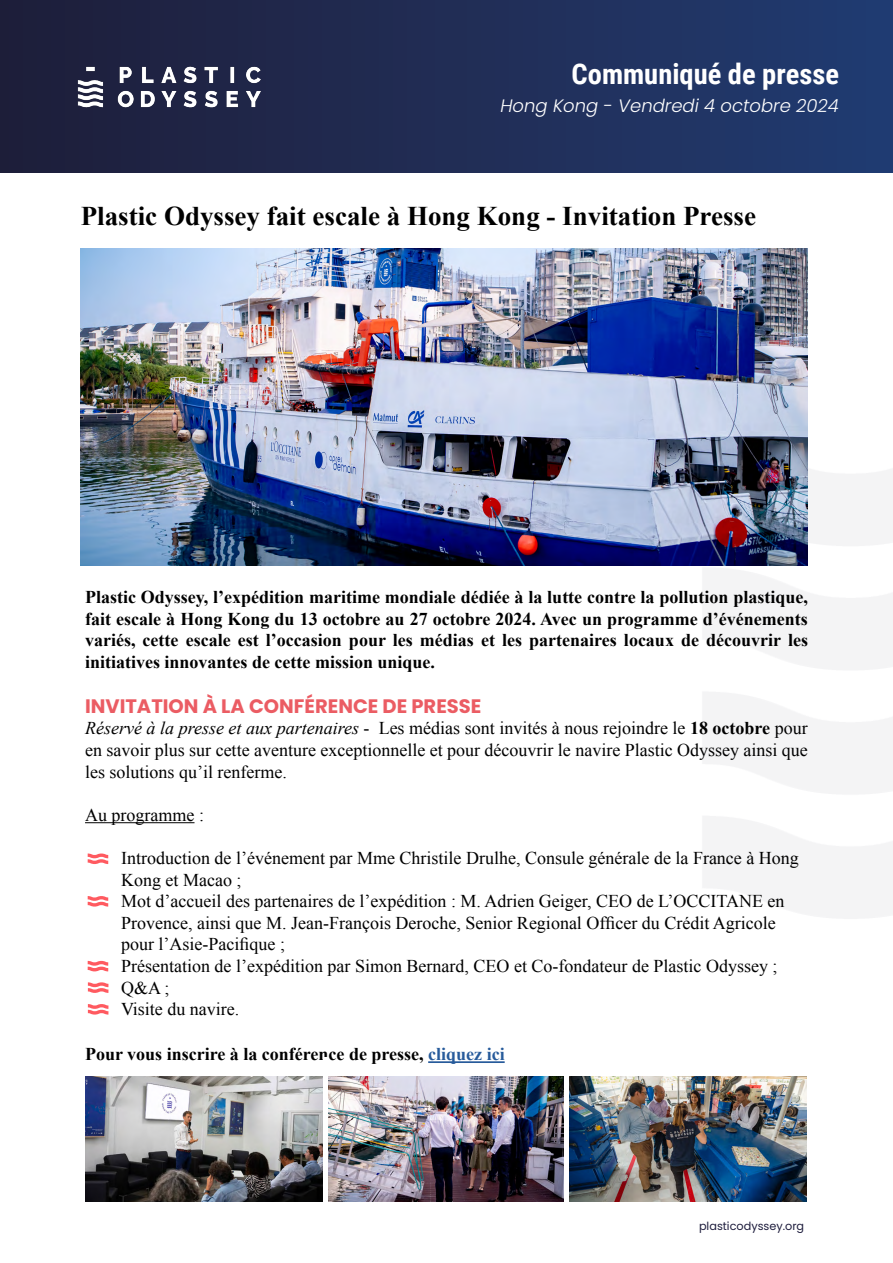
<style>
.page{position:relative;width:893px;height:1263px;background:#fff}
.page>*{position:absolute;margin:0;border:0;box-sizing:border-box;transform-origin:0 0}
.t1{font:700 28.5px "Roboto Condensed";color:#fff}
.t2{font:700 27px "Times New Roman";color:#000}
.t3{font:700 19.5px "Poppins";color:#eb5c63}
.t4{font:18px/21.6px "Times New Roman";color:#000;text-align:justify}
.t5{font:700 18px/21.6px "Times New Roman";color:#000;text-align:justify}
.t6{font:italic 300 18px "Poppins";color:#fff}
.t7{font:11.25px "Poppins";color:#1e1d3d}
.s1{font-style:italic}
.s2{font-weight:700}
.s3{color:#275b9b}
</style>
<div class="page">
<div style="left:0;top:0;width:893px;height:172px;background:linear-gradient(to right,#1e1e39,#213b72)"></div>
<img style="left:54px;top:53px;width:230px;height:68px">
<img style="left:81px;top:248px;width:727px;height:318px">
<hr style="left:85px;top:822px;width:110px;height:1px;background:#000">
<hr style="left:428px;top:1061px;width:77px;height:2px;background:#275b9b">
<svg style="left:88px;top:853px;width:20px;height:11px"></svg>
<svg style="left:88px;top:896px;width:20px;height:10px"></svg>
<svg style="left:88px;top:961px;width:20px;height:10px"></svg>
<svg style="left:88px;top:982px;width:20px;height:11px"></svg>
<svg style="left:88px;top:1004px;width:20px;height:10px"></svg>
<img style="left:85px;top:1077px;width:722px;height:124px">
<hr style="left:323px;top:1057px;width:4px;height:206px;background:#fff">
<hr style="left:564px;top:1057px;width:4px;height:206px;background:#fff">
<h1 class="t1" style="left:572px;top:54px;width:269px">Communiqué de presse</h1>
<p class="t6" style="left:500px;top:96px;width:340px">Hong Kong - Vendredi 4 octobre 2024</p>
<h2 class="t2" style="left:81px;top:197px;width:677px">Plastic Odyssey fait escale à Hong Kong - Invitation Presse</h2>
<p class="t5" style="left:85px;top:586px;width:724px">Plastic Odyssey, l’expédition maritime mondiale dédiée à la lutte contre la pollution plastique, fait escale à Hong Kong du 13 octobre au 27 octobre 2024. Avec un programme d’événements variés, cette escale est l’occasion pour les médias et les partenaires locaux de découvrir les initiatives innovantes de cette mission unique.</p>
<p class="t3" style="left:85px;top:695px;width:398px">INVITATION À LA CONFÉRENCE DE PRESSE</p>
<p class="t4" style="left:85px;top:717px;width:724px"><span class="s1">Réservé à la presse et aux partenaires</span> - Les médias sont invités à nous rejoindre le <span class="s2">18 octobre</span> pour en savoir plus sur cette aventure exceptionnelle et pour découvrir le navire Plastic Odyssey ainsi que les solutions qu’il renferme.</p>
<p class="t4" style="left:85px;top:804px;width:120px">Au programme :</p>
<p class="t4" style="left:121px;top:847px;width:679px;text-align:left">Introduction de l’événement par Mme Christile Drulhe, Consule générale de la France à Hong Kong et Macao ;<br>Mot d’accueil des partenaires de l’expédition : M. Adrien Geiger, CEO de L’OCCITANE en Provence, ainsi que M. Jean-François Deroche, Senior Regional Officer du Crédit Agricole pour l’Asie-Pacifique ;<br>Présentation de l’expédition par Simon Bernard, CEO et Co-fondateur de Plastic Odyssey ; Q&amp;A ;<br>Visite du navire.</p>
<p class="t5" style="left:85px;top:1043px;width:421px">Pour vous inscrire à la conférence de presse, <span class="s3">cliquez ici</span></p>
<p class="t7" style="left:699px;top:1220px;width:107px">plasticodyssey.org</p>
</div>
